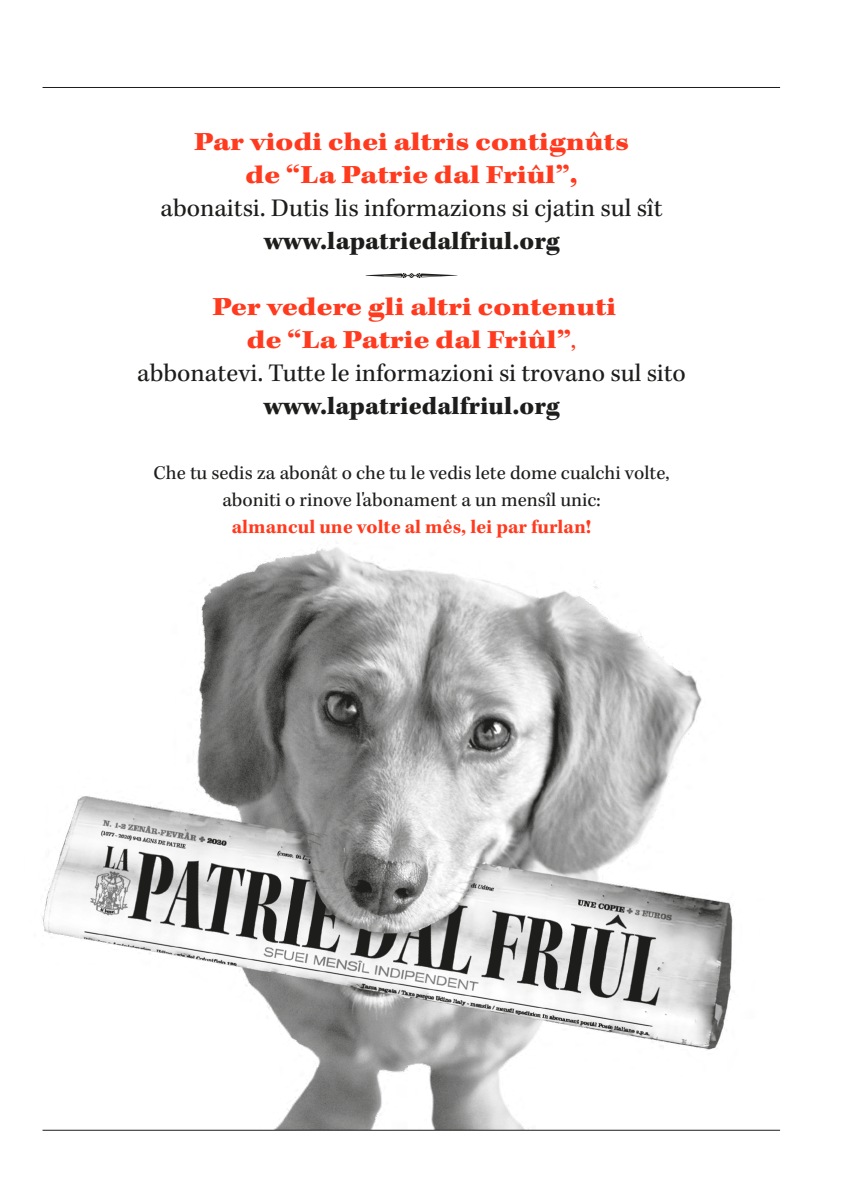
<style>
.page{position:relative;width:851px;height:1191px;background:#fff}
.page>*{position:absolute;margin:0;border:0;box-sizing:border-box;transform-origin:0 0}
.t1{font:900 expanded 26px/33px "Kepler Std";color:#ff3a1e;text-align:center}
.t2{font:900 26px "Kepler Std";color:#1d1d1b}
.t3{font:26px "Kepler Std";color:#1d1d1b}
.t4{font:20px/27px "Kepler Std";color:#1d1d1b;text-align:center}
.t5{font:700 20px "Kepler Std";color:#ff3a1e}
.s1{font-weight:400;font-stretch:normal}
.s2{font-weight:400;font-stretch:normal;color:#1d1d1b}
</style>
<div class="page">
<img style="left:42px;top:547px;width:691px;height:582px">
<svg style="left:365px;top:273px;width:92px;height:5px"></svg>
<hr style="left:43px;top:1129px;width:737px;height:1px;background:#1d1d1b">
<hr style="left:43px;top:87px;width:737px;height:1px;background:#1d1d1b">
<p class="t1" style="left:194px;top:127px;width:436px">Par viodi chei altris contignûts de “La Patrie dal Friûl”,</p>
<p class="t3" style="left:161px;top:193px;width:503px">abonaitsi. Dutis lis informazions si cjatin sul sît</p>
<p class="t2" style="left:263px;top:226px;width:297px">www.lapatriedalfriul.org</p>
<p class="t1" style="left:137px;top:292px;width:550px">Per vedere gli altri contenuti<br>de “La Patrie dal Friûl”<span class="s1">,<br></span><span class="s2">abbonatevi. Tutte le informazioni si trovano sul sito</span></p>
<p class="t2" style="left:263px;top:391px;width:297px">www.lapatriedalfriul.org</p>
<p class="t4" style="left:153px;top:460px;width:517px">Che tu sedis za abonât o che tu le vedis lete dome cualchi volte, aboniti o rinove l'abonament a un mensîl unic:</p>
<p class="t5" style="left:232px;top:515px;width:361px">almancul une volte al mês, lei par furlan!</p>
</div>
